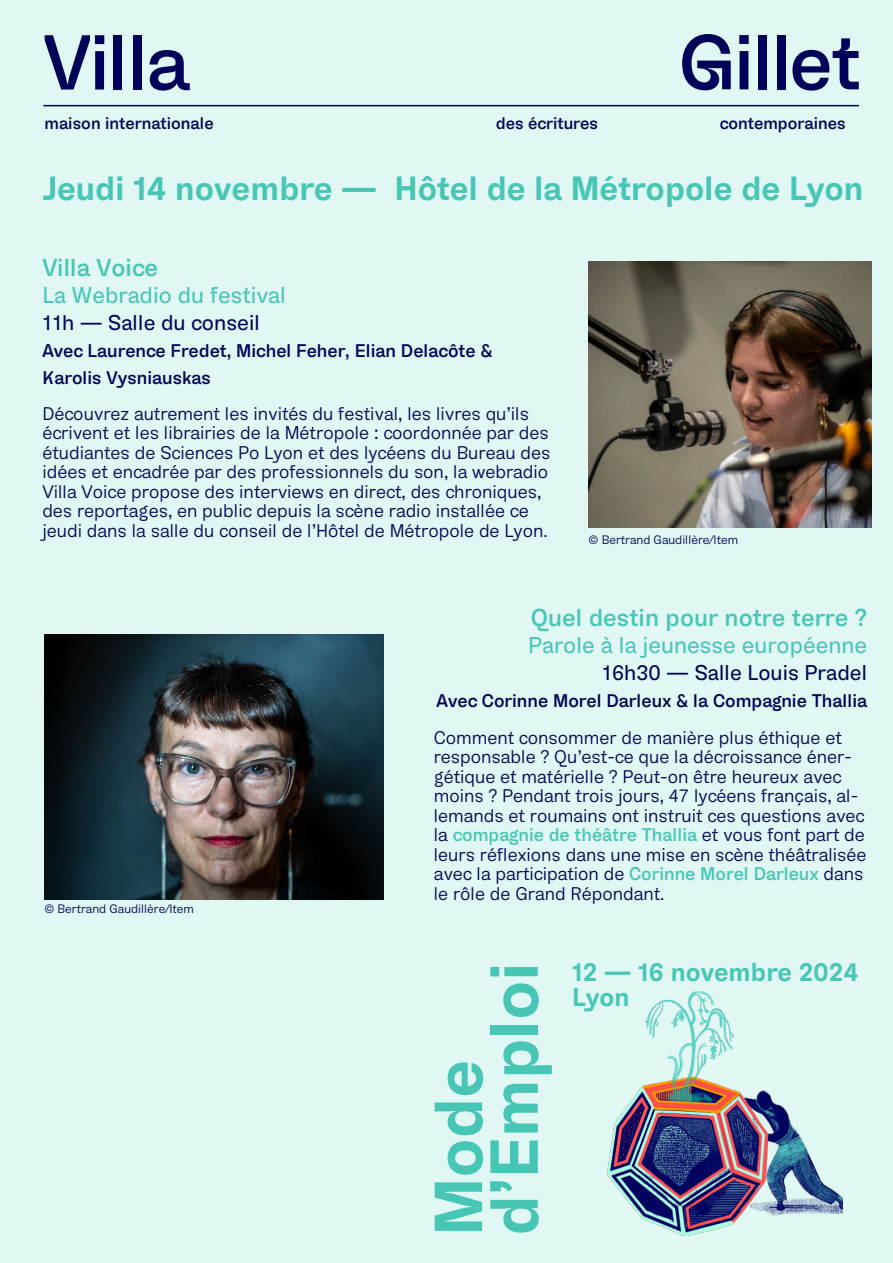
<style>
.page{position:relative;width:893px;height:1263px;background:#ddf7f3}
.page>*{position:absolute;margin:0;border:0;box-sizing:border-box;transform-origin:0 0}
.t1{font:700 66.6px "G Gdiplomat";color:#47c6b6}
.t2{font:700 33px "G Gdiplomat";color:#47c6b6}
.t3{font:700 25.5px "G Gdiplomat";color:#47c6b6}
.t4{font:500 24px "G Gdiplomat";color:#47c6b6}
.t5{font:22.5px "G Gdiplomat Semi";color:#47c6b6}
.t6{font:21px "G Gdiplomat Semi";color:#00025a}
.t7{font:18px/19.5px "G Gdiplomat";color:#00025a}
.t8{font:500 18px "G Gdiplomat";color:#00025a}
.t9{font:500 16.5px "G Gdiplomat";color:#00025a}
.t10{font:12px "G Gdiplomat";color:#00025a}
.s1{font-weight:500;color:#47c6b6}
</style>
<div class="page">
<svg style="left:739px;top:35px;width:10px;height:54px"></svg>
<div style="left:758px;top:35px;width:9px;height:54px;background:#00025a"></div>
<div style="left:777px;top:35px;width:9px;height:54px;background:#00025a"></div>
<svg style="left:792px;top:38px;width:67px;height:53px"></svg>
<svg style="left:682px;top:34px;width:49px;height:56px"></svg>
<svg style="left:45px;top:35px;width:59px;height:55px"></svg>
<div style="left:113px;top:35px;width:9px;height:55px;background:#00025a"></div>
<div style="left:133px;top:35px;width:8px;height:55px;background:#00025a"></div>
<svg style="left:149px;top:50px;width:41px;height:41px"></svg>
<hr style="left:43px;top:105px;width:816px;height:1px;background:#00025a">
<img style="left:589px;top:262px;width:283px;height:265px">
<img style="left:608px;top:992px;width:234px;height:244px">
<img style="left:45px;top:635px;width:338px;height:264px">
<p class="t9" style="left:45px;top:113px;width:171px">maison internationale</p>
<p class="t9" style="left:496px;top:113px;width:104px">des écritures</p>
<p class="t9" style="left:720px;top:113px;width:127px">contemporaines</p>
<p class="t2" style="left:42px;top:167px;width:823px">Jeudi 14 novembre — Hôtel de la Métropole de Lyon</p>
<p class="t4" style="left:42px;top:252px;width:117px">Villa Voice</p>
<p class="t5" style="left:42px;top:282px;width:245px">La Webradio du festival</p>
<p class="t6" style="left:42px;top:310px;width:219px">11h — Salle du conseil</p>
<p class="t8" style="left:42px;top:339px;width:452px">Avec Laurence Fredet, Michel Feher, Elian Delacôte &amp;</p>
<p class="t8" style="left:42px;top:366px;width:170px">Karolis Vysniauskas</p>
<p class="t7" style="left:42px;top:404px;width:508px">Découvrez autrement les invités du festival, les livres qu’ils écrivent et les librairies de la Métropole : coordonnée par des</p>
<p class="t7" style="left:42px;top:443px;width:509px">étudiantes de Sciences Po Lyon et des lycéens du Bureau des idées et encadrée par des professionnels du son, la webradio Villa Voice propose des interviews en direct, des chroniques, des reportages, en public depuis la scène radio installée ce</p>
<p class="t7" style="left:42px;top:521px;width:507px">jeudi dans la salle du conseil de l’Hôtel de Métropole de Lyon.</p>
<p class="t10" style="left:589px;top:533px;width:151px">© Bertrand Gaudillère/Item</p>
<p class="t10" style="left:45px;top:902px;width:151px">© Bertrand Gaudillère/Item</p>
<p class="t4" style="left:531px;top:602px;width:338px">Quel destin pour notre terre ?</p>
<p class="t5" style="left:528px;top:632px;width:340px">Parole à la jeunesse européenne</p>
<p class="t6" style="left:602px;top:660px;width:267px">16h30 — Salle Louis Pradel</p>
<p class="t8" style="left:437px;top:689px;width:432px">Avec Corinne Morel Darleux &amp; la Compagnie Thallia</p>
<p class="t7" style="left:434px;top:728px;width:410px">Comment consommer de manière plus éthique et</p>
<p class="t7" style="left:434px;top:747px;width:434px">responsable ? Qu’est-ce que la décroissance éner&shy;gétique et matérielle ? Peut-on être heureux avec moins ? Pendant trois jours, 47 lycéens français, al&shy;lemands et roumains ont instruit ces questions avec la <span class="s1">compagnie de théâtre Thallia</span> et vous font part de leurs réflexions dans une mise en scène théâtralisée avec la participation de <span class="s1">Corinne Morel Darleux</span> dans le rôle de Grand Répondant.</p>
<p class="t1" style="left:471px;top:1236px;width:275px;rotate:-90deg">d’Emploi</p>
<p class="t3" style="left:572px;top:956px;width:288px">12 — 16 novembre 2024</p>
<p class="t3" style="left:572px;top:980px;width:59px">Lyon</p>
<p class="t1" style="left:415px;top:1236px;width:177px;rotate:-90deg">Mode</p>
</div>
